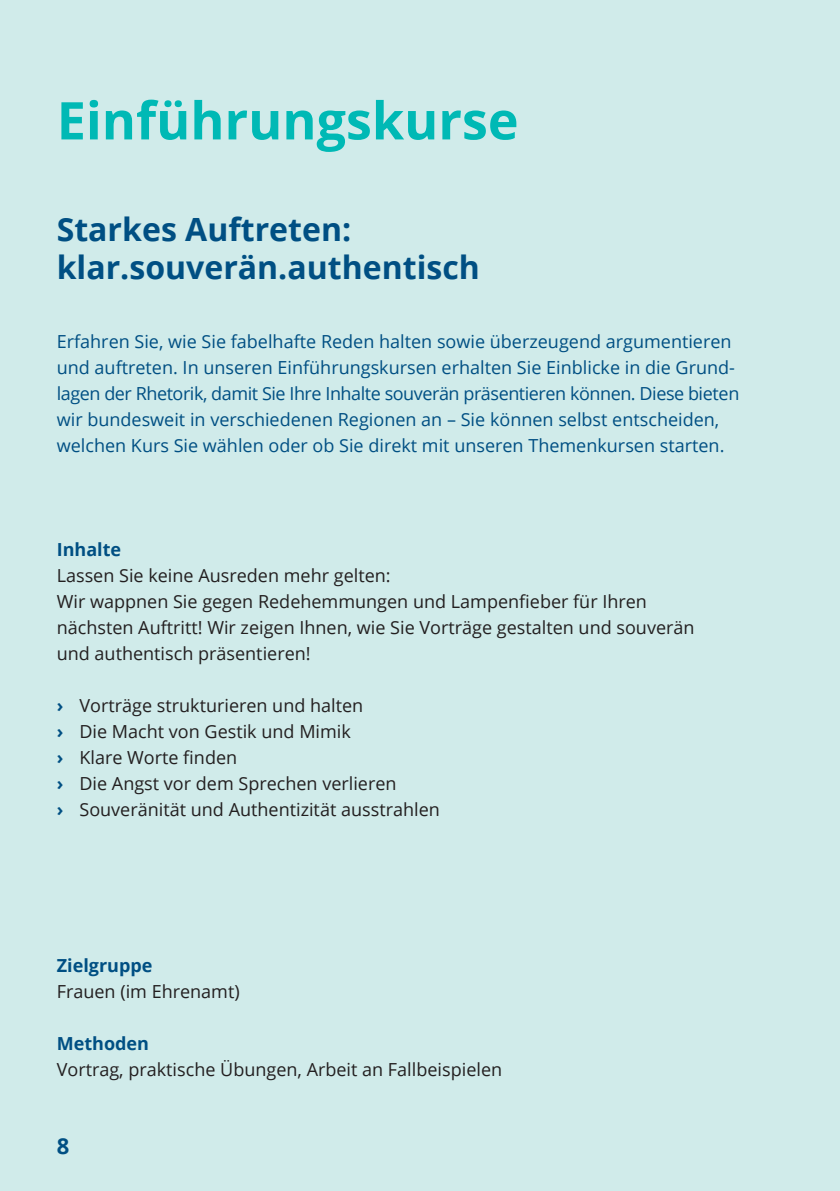
<style>
.page{position:relative;width:840px;height:1191px;background:#fff}
.page>*{position:absolute;margin:0;border:0;box-sizing:border-box;transform-origin:0 0}
.t1{font:700 52px "Open Sans";color:#00b9b5}
.t2{font:700 32px/38px "Open Sans";color:#004f83}
.t3{font:700 22px "Open Sans";color:#004f83}
.t4{font:18px/26px "Open Sans";color:#231f20}
.t5{font:18px/26px "Open Sans";color:#004f83}
.t6{font:700 18px "Open Sans";color:#004f83}
.s1{font-weight:700;color:#004f83}
</style>
<div class="page">
<div style="left:0;top:0;width:839px;height:1191px;background:#d0ebea"></div>
<h1 class="t1" style="left:57px;top:84px;width:463px">Einführungskurse</h1>
<h2 class="t2" style="left:57px;top:210px;width:424px">Starkes Auftreten: klar.souverän.authentisch</h2>
<p class="t5" style="left:57px;top:327px;width:684px">Erfahren Sie, wie Sie fabelhafte Reden halten sowie überzeugend argumentieren und auftreten. In unseren Einführungskursen erhalten Sie Einblicke in die Grund&shy;lagen der Rhetorik, damit Sie Ihre Inhalte souverän präsentieren können. Diese bieten wir bundesweit in verschiedenen Regionen an – Sie können selbst entscheiden, welchen Kurs Sie wählen oder ob Sie direkt mit unseren Themenkursen starten.</p>
<p class="t6" style="left:57px;top:536px;width:66px">Inhalte</p>
<p class="t4" style="left:57px;top:561px;width:639px">Lassen Sie keine Ausreden mehr gelten:<br>Wir wappnen Sie gegen Redehemmungen und Lampenfieber für Ihren nächsten Auftritt! Wir zeigen Ihnen, wie Sie Vorträge gestalten und souverän und authentisch präsentieren!</p>
<p class="t4" style="left:57px;top:691px;width:384px"><span class="s1">›</span> Vorträge strukturieren und halten<br><span class="s1">›</span> Die Macht von Gestik und Mimik<br><span class="s1">›</span> Klare Worte finden<br><span class="s1">›</span> Die Angst vor dem Sprechen verlieren<br><span class="s1">›</span> Souveränität und Authentizität ausstrahlen</p>
<p class="t6" style="left:57px;top:952px;width:97px">Zielgruppe</p>
<p class="t4" style="left:57px;top:977px;width:184px">Frauen (im Ehrenamt)</p>
<p class="t6" style="left:57px;top:1030px;width:94px">Methoden</p>
<p class="t4" style="left:57px;top:1055px;width:446px">Vortrag, praktische Übungen, Arbeit an Fallbeispielen</p>
<p class="t3" style="left:57px;top:1130px;width:14px">8</p>
</div>
